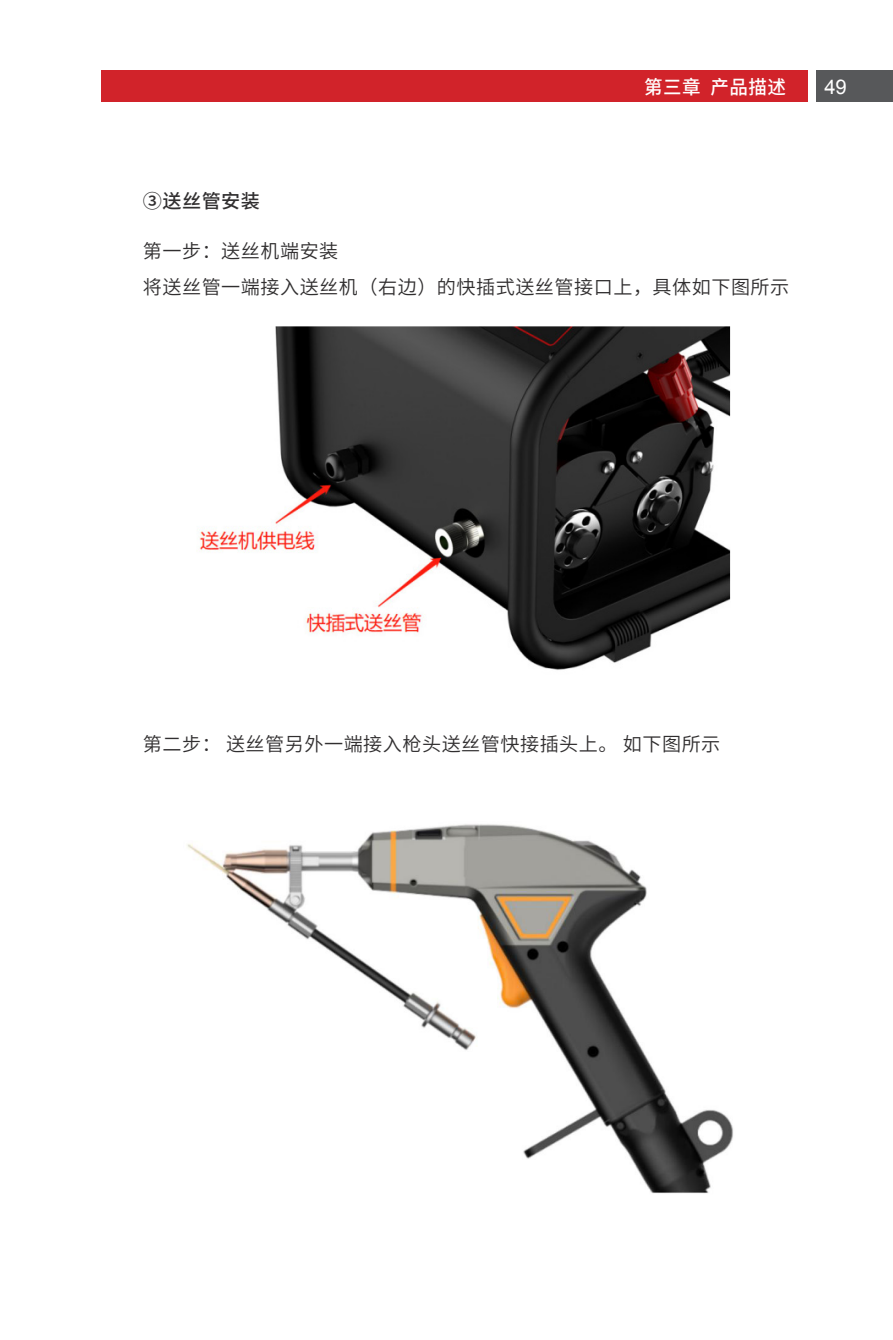
<style>
.page{position:relative;width:893px;height:1340px;background:#fff}
.page>*{position:absolute;margin:0;border:0;box-sizing:border-box;transform-origin:0 0}
.t1{font:20.25px "Arial";color:#fff}
.注解文字{font:19.12px "Source Han Sans SC";letter-spacing:.025em;color:#312f30}
.t2{font:500 19.12px "Source Han Sans SC";letter-spacing:.025em;color:#fff}
._1-正文{font:500 19.12px "Source Han Sans SC";letter-spacing:.025em;color:#312f30}
</style>
<div class="page">
<div style="left:102px;top:70px;width:706px;height:32px;background:#d1232a"></div>
<div style="left:817px;top:70px;width:76px;height:32px;background:#57585a"></div>
<img style="left:199px;top:326px;width:532px;height:344px">
<img style="left:187px;top:824px;width:546px;height:370px">
<p class="_1-正文" style="left:143px;top:190px;width:119px">③送丝管安装</p>
<p class="t2" style="left:644px;top:76px;width:143px">第三章 产品描述</p>
<p class="t1" style="left:824px;top:73px;width:24px">49</p>
<p class="注解文字" style="left:143px;top:240px;width:197px">第一步：送丝机端安装</p>
<p class="注解文字" style="left:143px;top:276px;width:648px">将送丝管一端接入送丝机（右边）的快插式送丝管接口上，具体如下图所示</p>
<p class="注解文字" style="left:143px;top:733px;width:579px">第二步： 送丝管另外一端接入枪头送丝管快接插头上。 如下图所示</p>
</div>
